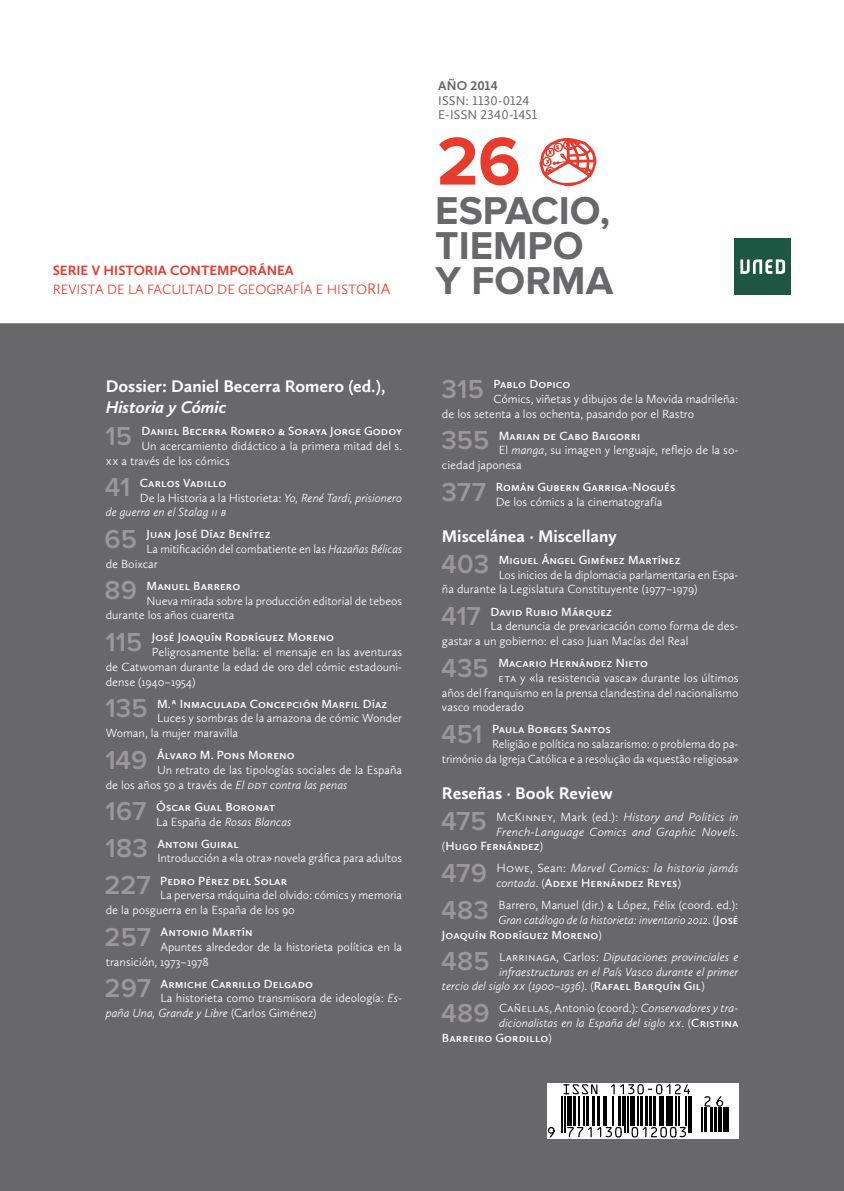
<style>
.page{position:relative;width:844px;height:1191px;background:#fff}
.page>*{position:absolute;margin:0;border:0;box-sizing:border-box;transform-origin:0 0}
.t1{font:700 70px "Proxima Nova";color:#e73b2d}
.t2{font:700 40.25px/35px "Proxima Nova";color:#68686a}
.t3{font:700 17.5px "Calluna Sans";color:#fff}
.t4{font:italic 700 17.5px "Calluna Sans";color:#fff}
.t5{font:300 14px/19.2px "Calluna Sans";color:#e73b2d}
.t6{font:13.12px/14.7px "Calluna Sans";letter-spacing:.01em;color:#68686a}
.t7{font:700 13.12px "Calluna Sans";letter-spacing:.015em;color:#68686a}
.t8{font:300 12.25px/14.7px "Calluna Sans";color:#fff}
.t9{font:600 12.25px/14.7px "Calluna Sans";letter-spacing:.01em;color:#fff}
.t10{font:italic 300 12.25px/14.7px "Calluna Sans";color:#fff;text-align:center}
.s1{font-weight:700}
.s2{font-size:15.75px}
.s3{font-family:"Proxima Nova";font-size:26.95px;color:#9b989c}
.s4{font-style:italic}
.s5{font-weight:300}
.s6{font-weight:300;font-style:italic}
.s7{font-family:"Proxima Nova";font-weight:600;font-size:26.95px;color:#9b989c}
.s8{font-weight:600}
.s9{font-style:normal}
.s10{font-family:"Proxima Nova";font-weight:600;font-style:normal;font-size:26.95px;color:#9b989c}
.s11{font-weight:600;font-style:normal}
</style>
<div class="page">
<div style="left:734px;top:238px;width:57px;height:57px;background:#1d5642"></div>
<svg style="left:740px;top:259px;width:44px;height:15px"></svg>
<div style="left:0;top:323px;width:843px;height:868px;background:#68686a"></div>
<svg style="left:539px;top:138px;width:57px;height:48px"></svg>
<div style="left:546px;top:1082px;width:192px;height:56px;background:#fff"></div>
<div style="left:723px;top:1107px;width:5px;height:25px;background:#000"></div>
<svg style="left:548px;top:1084px;width:175px;height:54px"></svg>
<p class="t5" style="left:53px;top:261px;width:339px"><span class="s1">SERIE V HISTORIA CONTEMPORÁNEA<br></span>REVISTA DE LA FACULTAD DE GEOGRAFÍA E HISTO<span class="s2">RIA</span></p>
<p class="t7" style="left:438px;top:77px;width:61px">AÑO 2014</p>
<p class="t6" style="left:438px;top:93px;width:100px">ISSN: 1130-0124<br>E-ISSN 2340-1451</p>
<h1 class="t1" style="left:437px;top:121px;width:85px">26</h1>
<h2 class="t2" style="left:435px;top:194px;width:179px">ESPACIO,<br>TIEMPO<br>Y FORMA</h2>
<h3 class="t3" style="left:106px;top:375px;width:281px">Dossier: Daniel Becerra Romero (ed.),</h3>
<h3 class="t4" style="left:106px;top:396px;width:122px">Historia y Cómic</h3>
<p class="t9" style="left:105px;top:423px;width:298px"><span class="s3">15</span> Dani el Becerra Romero &amp; Soraya Jorge Godoy</p>
<p class="t8" style="left:141px;top:438px;width:262px">Un acercamiento didáctico a la primera mitad del s.</p>
<p class="t8" style="left:106px;top:453px;width:125px">XX a través de los cómics</p>
<p class="t9" style="left:105px;top:475px;width:123px"><span class="s3">41</span> Carlos Vadi llo</p>
<p class="t8" style="left:140px;top:490px;width:264px">De la Historia a la Historieta: <span class="s4">Yo, René Tardi, prisionero</span></p>
<p class="t10" style="left:106px;top:504px;width:122px">de guerra en el Stalag II B</p>
<p class="t9" style="left:105px;top:527px;width:167px"><span class="s3">65</span> Juan José Díaz Benítez</p>
<p class="t8" style="left:146px;top:541px;width:257px">La mitificación del combatiente en las <span class="s4">Hazañas Bélicas</span></p>
<p class="t8" style="left:106px;top:556px;width:54px">de Boixcar</p>
<p class="t9" style="left:105px;top:578px;width:137px"><span class="s3">89</span> Man uel Barrero</p>
<p class="t8" style="left:147px;top:593px;width:257px">Nueva mirada sobre la producción editorial de tebeos</p>
<p class="t8" style="left:106px;top:607px;width:130px">durante los años cuarenta</p>
<p class="t9" style="left:105px;top:630px;width:230px"><span class="s3">115</span> José Joaquín Rodríguez Moreno</p>
<p class="t8" style="left:152px;top:644px;width:252px">Peligrosamente bella: el mensaje en las aventuras</p>
<p class="t8" style="left:106px;top:659px;width:298px">de Catwoman durante la edad de oro del cómic estadouni-</p>
<p class="t8" style="left:106px;top:674px;width:91px">dense (1940–1954)</p>
<p class="t9" style="left:105px;top:696px;width:283px"><span class="s3">135</span> M.ª In maculada Concepción Marfi l Díaz</p>
<p class="t8" style="left:157px;top:711px;width:246px">Luces y sombras de la amazona de cómic Wonder</p>
<p class="t8" style="left:106px;top:725px;width:134px">Woman, la mujer maravilla</p>
<p class="t9" style="left:105px;top:747px;width:191px"><span class="s3">149</span> Álvaro M. Pons Moreno</p>
<p class="t8" style="left:157px;top:762px;width:247px">Un retrato de las tipologías sociales de la España</p>
<p class="t8" style="left:106px;top:777px;width:243px">de los años 50 a través de <span class="s4">El DDT contra las penas</span></p>
<p class="t9" style="left:156px;top:799px;width:137px;text-indent:-51px"><span class="s3">167</span> Óscar Gual Boronat<br><span class="s5">La España de</span> <span class="s6">Rosas Blancas</span></p>
<p class="t8" style="left:157px;top:836px;width:246px;text-indent:-52px"><span class="s7">183</span> <span class="s8">Antoni Gui ral<br></span>Introducción a «la otra» novela gráfica para adultos</p>
<p class="t9" style="left:105px;top:873px;width:184px"><span class="s3">227</span> Pedro Pérez del Solar</p>
<p class="t8" style="left:160px;top:887px;width:243px">La perversa máquina del olvido: cómics y memoria</p>
<p class="t8" style="left:106px;top:902px;width:190px">de la posguerra en la España de los 90</p>
<p class="t9" style="left:105px;top:924px;width:145px"><span class="s3">257</span> Antoni o Martín</p>
<p class="t8" style="left:160px;top:939px;width:243px">Apuntes alrededor de la historieta política en la</p>
<p class="t8" style="left:106px;top:954px;width:104px">transición, 1973–1978</p>
<p class="t9" style="left:105px;top:976px;width:210px"><span class="s3">297</span> Armiche Carri llo Delgado</p>
<p class="t8" style="left:160px;top:990px;width:243px">La historieta como transmisora de ideología: <span class="s4">Es-</span></p>
<p class="t10" style="left:106px;top:1005px;width:212px">paña Una, Grande y Libre <span class="s9">(Carlos Giménez)</span></p>
<p class="t9" style="left:441px;top:376px;width:131px"><span class="s3">315</span> Pablo Dopico</p>
<p class="t8" style="left:493px;top:391px;width:246px">Cómics, viñetas y dibujos de la Movida madrileña:</p>
<p class="t8" style="left:442px;top:406px;width:254px">de los setenta a los ochenta, pasando por el Rastro</p>
<p class="t9" style="left:441px;top:428px;width:198px"><span class="s3">355</span> Marian de Cabo Baigorri</p>
<p class="t8" style="left:498px;top:443px;width:241px">El <span class="s4">manga</span>, su imagen y lenguaje, reflejo de la so-</p>
<p class="t8" style="left:442px;top:457px;width:81px">ciedad japonesa</p>
<p class="t8" style="left:495px;top:479px;width:178px;text-indent:-54px"><span class="s7">377</span> <span class="s8">Román Gubern Garriga-Nogués<br></span>De los cómics a la cinematografía</p>
<h3 class="t3" style="left:442px;top:525px;width:176px">Miscelánea · Miscellany</h3>
<p class="t9" style="left:441px;top:552px;width:241px"><span class="s3">403</span> Miguel Ángel Gimén ez Martín ez</p>
<p class="t8" style="left:498px;top:567px;width:241px">Los inicios de la diplomacia parlamentaria en Espa-</p>
<p class="t8" style="left:442px;top:582px;width:257px">ña durante la Legislatura Constituyente (1977–1979)</p>
<p class="t9" style="left:441px;top:604px;width:172px"><span class="s3">417</span> Davi d Rubi o Márquez</p>
<p class="t8" style="left:490px;top:618px;width:249px">La denuncia de prevaricación como forma de des-</p>
<p class="t8" style="left:442px;top:633px;width:248px">gastar a un gobierno: el caso Juan Macías del Real</p>
<p class="t9" style="left:441px;top:655px;width:208px"><span class="s3">435</span> Macario Hernán dez Ni eto</p>
<p class="t8" style="left:498px;top:670px;width:241px">Eta y «la resistencia vasca» durante los últimos</p>
<p class="t8" style="left:442px;top:685px;width:298px">años del franquismo en la prensa clandestina del nacionalismo</p>
<p class="t8" style="left:442px;top:699px;width:83px">vasco moderado</p>
<p class="t9" style="left:441px;top:721px;width:168px"><span class="s3">451</span> Paula Borges Santos</p>
<p class="t8" style="left:492px;top:736px;width:248px">Religião e política no salazarismo: o problema do pa-</p>
<p class="t8" style="left:442px;top:751px;width:298px">trimónio da Igreja Católica e a resolução da «questão religiosa»</p>
<h3 class="t3" style="left:442px;top:782px;width:172px">Reseñas · Book Review</h3>
<p class="t8" style="left:441px;top:809px;width:92px"><span class="s7">475</span> McKinney</p>
<p class="t10" style="left:553px;top:809px;width:187px"><span class="s9">, Mark (ed.):</span> History and Politics in</p>
<p class="t10" style="left:496px;top:824px;width:244px">French-Language Comics and Graphic Novels<span class="s9">.</span></p>
<p class="t9" style="left:442px;top:838px;width:103px"><span class="s5">(</span>Hugo Fernán dez<span class="s5">)</span></p>
<p class="t10" style="left:441px;top:860px;width:299px"><span class="s10">479</span> <span class="s9">Howe , Sean:</span> Marvel Comics: la historia jamás contada<span class="s9">. (</span><span class="s11">Adexe Hernán dez Reyes</span><span class="s9">)</span></p>
<p class="t8" style="left:441px;top:897px;width:299px"><span class="s7">483</span> Barrero, Manuel (dir.) &amp; López, Félix (coord. ed.):</p>
<p class="t10" style="left:498px;top:912px;width:241px">Gran catálogo de la historieta: inventario 2012<span class="s9">. (</span><span class="s11">José</span></p>
<p class="t9" style="left:442px;top:927px;width:161px">Joaquín Rodríguez Moreno<span class="s5">)</span></p>
<p class="t10" style="left:441px;top:949px;width:299px"><span class="s10">485</span> <span class="s9">Larr inaga, Carlos:</span> Diputaciones provinciales e</p>
<p class="t10" style="left:499px;top:964px;width:241px">infraestructuras en el País Vasco durante el primer</p>
<p class="t10" style="left:442px;top:978px;width:264px">tercio del siglo XX (1900–1936)<span class="s9">. (</span><span class="s11">Rafael Barquín Gi l</span><span class="s9">)</span></p>
<p class="t8" style="left:441px;top:1000px;width:299px"><span class="s7">489</span> Cañe llas, Antonio (coord.): <span class="s4">Conservadores y tra-</span></p>
<p class="t10" style="left:499px;top:1015px;width:241px">dicionalistas en la España del siglo XX<span class="s9">. (</span><span class="s11">Cristin a</span></p>
<p class="t9" style="left:442px;top:1030px;width:111px">Barrei ro Gordi llo<span class="s5">)</span></p>
</div>
